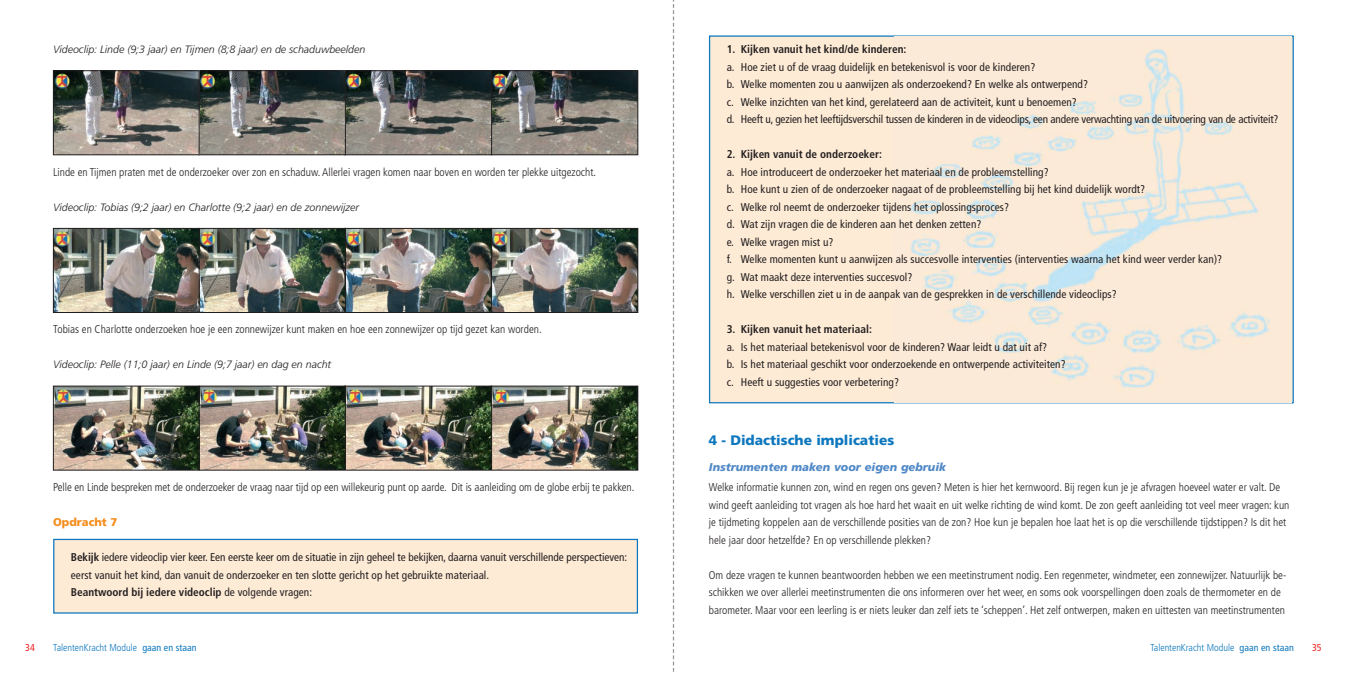
<style>
.page{position:relative;width:1347px;height:674px;background:#fff}
.page>*{position:absolute;margin:0;border:0;box-sizing:border-box;transform-origin:0 0}
.t1{font:900 13.75px "Frutiger";color:#0c77be}
.t2{font:condensed 11.25px/17.5px "Frutiger";letter-spacing:.005em;color:#231f20}
.t3{font:300 condensed 11.25px/17.5px "Frutiger";color:#231f20}
.t4{font:700 condensed 11.25px "Frutiger";color:#231f20}
.t5{font:italic 900 11.25px "Frutiger";color:#5089c7}
.t6{font:900 11.25px "Frutiger";color:#f68e1e}
.t7{font:italic 300 10.62px "Frutiger";color:#231f20}
.t8{font:300 condensed 10px "Frutiger";color:#0c77be}
.t9{font:condensed 10px "Frutiger";color:#ee2323}
.s1{font-weight:700}
.s2{font-weight:400}
</style>
<div class="page">
<div style="left:54px;top:539px;width:583px;height:73px;background:#feebd6"></div>
<div style="left:53px;top:538px;width:585px;height:75px;border:1px solid #0c77be"></div>
<div style="left:710px;top:37px;width:582px;height:365px;background:#feebd6"></div>
<img style="left:910px;top:49px;width:360px;height:339px">
<svg style="left:673px;top:0;width:1px;height:672px"></svg>
<img style="left:493px;top:72px;width:143px;height:81px">
<div style="left:491px;top:70px;width:147px;height:85px;border:1px solid #231f20"></div>
<img style="left:346px;top:72px;width:144px;height:81px">
<div style="left:344px;top:70px;width:148px;height:85px;border:1px solid #231f20"></div>
<img style="left:201px;top:72px;width:142px;height:81px">
<div style="left:199px;top:70px;width:146px;height:85px;border:1px solid #231f20"></div>
<img style="left:55px;top:72px;width:142px;height:81px">
<div style="left:53px;top:70px;width:146px;height:85px;border:1px solid #231f20"></div>
<img style="left:493px;top:230px;width:143px;height:80px">
<div style="left:491px;top:228px;width:147px;height:84px;border:1px solid #231f20"></div>
<img style="left:346px;top:230px;width:144px;height:80px">
<div style="left:344px;top:228px;width:148px;height:84px;border:1px solid #231f20"></div>
<img style="left:201px;top:230px;width:142px;height:80px">
<div style="left:199px;top:228px;width:146px;height:84px;border:1px solid #231f20"></div>
<img style="left:55px;top:230px;width:142px;height:80px">
<div style="left:53px;top:228px;width:146px;height:84px;border:1px solid #231f20"></div>
<img style="left:493px;top:387px;width:143px;height:81px">
<div style="left:491px;top:385px;width:147px;height:85px;border:1px solid #231f20"></div>
<img style="left:346px;top:387px;width:144px;height:81px">
<div style="left:344px;top:385px;width:148px;height:85px;border:1px solid #231f20"></div>
<img style="left:201px;top:387px;width:142px;height:81px">
<div style="left:199px;top:385px;width:146px;height:85px;border:1px solid #231f20"></div>
<img style="left:55px;top:387px;width:142px;height:81px">
<div style="left:53px;top:385px;width:146px;height:85px;border:1px solid #231f20"></div>
<p class="t7" style="left:53px;top:45px;width:314px">Videoclip: Linde (9;3 jaar) en Tijmen (8;8 jaar) en de schaduwbeelden</p>
<p class="t3" style="left:53px;top:164px;width:544px">Linde en Tijmen praten met de onderzoeker over zon en schaduw. Allerlei vragen komen naar boven en worden ter plekke uitgezocht.</p>
<p class="t7" style="left:53px;top:202px;width:307px">Videoclip: Tobias (9;2 jaar) en Charlotte (9;2 jaar) en de zonnewijzer</p>
<p class="t3" style="left:53px;top:321px;width:490px">Tobias en Charlotte onderzoeken hoe je een zonnewijzer kunt maken en hoe een zonnewijzer op tijd gezet kan worden.</p>
<p class="t7" style="left:53px;top:360px;width:279px">Videoclip: Pelle (11;0 jaar) en Linde (9;7 jaar) en dag en nacht</p>
<p class="t3" style="left:53px;top:479px;width:583px">Pelle en Linde bespreken met de onderzoeker de vraag naar tijd op een willekeurig punt op aarde. Dit is aanleiding om de globe erbij te pakken.</p>
<p class="t6" style="left:53px;top:517px;width:66px">Opdracht 7</p>
<p class="t2" style="left:71px;top:549px;width:558px"><span class="s1">Bekijk</span> iedere videoclip vier keer. Een eerste keer om de situatie in zijn geheel te bekijken, daarna vanuit verschillende perspectieven: eerst vanuit het kind, dan vanuit de onderzoeker en ten slotte gericht op het gebruikte materiaal.<br><span class="s1">Beantwoord bij iedere videoclip</span> de volgende vragen:</p>
<p class="t4" style="left:726px;top:44px;width:181px">1. Kijken vanuit het kind/de kinderen:</p>
<p class="t2" style="left:726px;top:59px;width:553px">a. Hoe ziet u of de vraag duidelijk en betekenisvol is voor de kinderen?<br>b. Welke momenten zou u aanwijzen als onderzoekend? En welke als ontwerpend?<br>c. Welke inzichten van het kind, gerelateerd aan de activiteit, kunt u benoemen?<br>d. Heeft u, gezien het leeftijdsverschil tussen de kinderen in de videoclips, een andere verwachting van de uitvoering van de activiteit?</p>
<p class="t4" style="left:726px;top:150px;width:157px">2. Kijken vanuit de onderzoeker:</p>
<p class="t2" style="left:726px;top:164px;width:497px">a. Hoe introduceert de onderzoeker het materiaal en de probleemstelling?<br>b. Hoe kunt u zien of de onderzoeker nagaat of de probleemstelling bij het kind duidelijk wordt?<br>c. Welke rol neemt de onderzoeker tijdens het oplossingsproces?<br>d. Wat zijn vragen die de kinderen aan het denken zetten?<br>e. Welke vragen mist u?<br>f. Welke momenten kunt u aanwijzen als succesvolle interventies (interventies waarna het kind weer verder kan)? g. Wat maakt deze interventies succesvol?<br>h. Welke verschillen ziet u in de aanpak van de gesprekken in de verschillende videoclips?</p>
<p class="t4" style="left:726px;top:325px;width:147px">3. Kijken vanuit het materiaal:</p>
<p class="t2" style="left:726px;top:339px;width:340px">a. Is het materiaal betekenisvol voor de kinderen? Waar leidt u dat uit af?<br>b. Is het materiaal geschikt voor onderzoekende en ontwerpende activiteiten? c. Heeft u suggesties voor verbetering?</p>
<p class="t1" style="left:709px;top:434px;width:187px">4 - Didactische implicaties</p>
<p class="t5" style="left:709px;top:462px;width:238px">Instrumenten maken voor eigen gebruik</p>
<p class="t3" style="left:709px;top:479px;width:582px">Welke informatie kunnen zon, wind en regen ons geven? Meten is hier het kernwoord. Bij regen kun je je afvragen hoeveel water er valt. De wind geeft aanleiding tot vragen als hoe hard het waait en uit welke richting de wind komt. De zon geeft aanleiding tot veel meer vragen: kun je tijdmeting koppelen aan de verschillende posities van de zon? Hoe kun je bepalen hoe laat het is op die verschillende tijdstippen? Is dit het hele jaar door hetzelfde? En op verschillende plekken?</p>
<p class="t3" style="left:709px;top:566px;width:579px">Om deze vragen te kunnen beantwoorden hebben we een meetinstrument nodig. Een regenmeter, windmeter, een zonnewijzer. Natuurlijk be&shy;schikken we over allerlei meetinstrumenten die ons informeren over het weer, en soms ook voorspellingen doen zoals de thermometer en de barometer. Maar voor een leerling is er niets leuker dan zelf iets te ‘scheppen’. Het zelf ontwerpen, maken en uittesten van meetinstrumenten</p>
<p class="t9" style="left:25px;top:643px;width:11px">34</p>
<p class="t8" style="left:53px;top:643px;width:145px">TalentenKracht Module <span class="s2">gaan en staan</span></p>
<p class="t8" style="left:1150px;top:643px;width:145px">TalentenKracht Module <span class="s2">gaan en staan</span></p>
<p class="t9" style="left:1312px;top:643px;width:11px">35</p>
</div>
